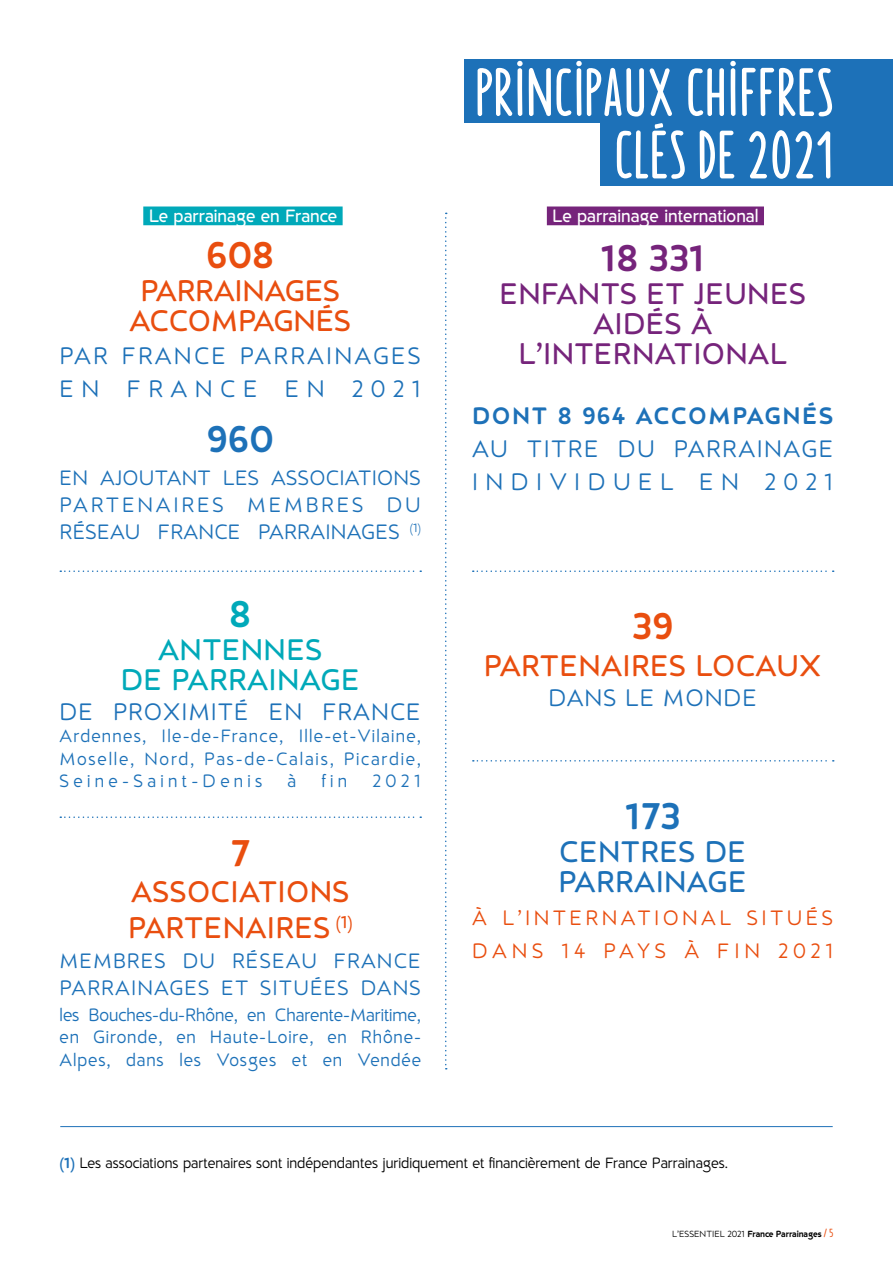
<style>
.page{position:relative;width:893px;height:1263px;background:#fff}
.page>*{position:absolute;margin:0;border:0;box-sizing:border-box;transform-origin:0 0}
.t1{font:68.25px/62.4px "Borden";color:#fff;text-align:right}
.t2{font:700 37.5px "D Hanna Soft";color:#e94e0f}
.t3{font:700 37.5px "D Hanna Soft";color:#1d71b8}
.t4{font:700 37.5px "D Hanna Soft";color:#76247b}
.t5{font:700 37.5px "D Hanna Soft";color:#00a9b9}
.t6{font:30px/30px "D Hanna Soft";letter-spacing:.005em;color:#e94e0f;text-align:center}
.t7{font:30px/30px "D Hanna Soft";letter-spacing:.01em;color:#76247b;text-align:center}
.t8{font:30px/30px "D Hanna Soft";letter-spacing:.01em;color:#00a9b9;text-align:center}
.t9{font:30px/30px "D Hanna Soft";letter-spacing:.01em;color:#1d71b8}
.t10{font:24px/33px "D Hanna Soft";letter-spacing:.06em;color:#1d71b8}
.t11{font:24px/33px "D Hanna Soft";letter-spacing:.09em;color:#1d71b8}
.t12{font:24px "D Hanna Soft";letter-spacing:.04em;color:#1d71b8}
.t13{font:700 24px "D Hanna Soft";letter-spacing:.06em;color:#1d71b8}
.t14{font:21px/27px "D Hanna Soft";letter-spacing:.05em;color:#1d71b8;text-align:justify}
.t15{font:21px/33px "D Hanna Soft";letter-spacing:.16em;color:#e94e0f}
.t16{font:18px/22.5px "D Hanna Soft";letter-spacing:.07em;color:#1d71b8;text-align:justify}
.t17{font:18px "D Hanna Soft";color:#fff}
.t18{font:15px "D Hanna Soft";color:#000}
.t19{font:700 9px "D Hanna Soft";letter-spacing:-.01em;color:#000}
.s1{font-weight:700;color:#1d71b8}
.s2{font-weight:400}
.s3{font-family:"Borden";font-weight:400;font-size:12px;color:#e94e0f}
</style>
<div class="page">
<svg style="left:60px;top:570px;width:361px;height:2px"></svg>
<svg style="left:473px;top:570px;width:361px;height:2px"></svg>
<svg style="left:60px;top:816px;width:361px;height:2px"></svg>
<svg style="left:473px;top:760px;width:361px;height:1px"></svg>
<svg style="left:445px;top:213px;width:2px;height:856px"></svg>
<div style="left:547px;top:206px;width:217px;height:19px;background:#76247b"></div>
<div style="left:143px;top:206px;width:200px;height:19px;background:#00a9b9"></div>
<hr style="left:60px;top:1126px;width:773px;height:1px;background:#1d71b8">
<div style="left:464px;top:60px;width:429px;height:63px;background:#1d71b8"></div>
<div style="left:600px;top:122px;width:293px;height:64px;background:#1d71b8"></div>
<h1 class="t1" style="left:476px;top:58px;width:359px">PRINCIPAUX CHIFFRES<br>CLÉS DE 2021</h1>
<p class="t17" style="left:149px;top:204px;width:190px">Le parrainage en France</p>
<p class="t17" style="left:552px;top:204px;width:208px">Le parrainage international</p>
<h2 class="t2" style="left:206px;top:231px;width:69px">608</h2>
<h3 class="t6" style="left:129px;top:276px;width:223px">PARRAINAGES<br>ACCOMPAGNÉS</h3>
<h3 class="t11" style="left:60px;top:339px;width:363px">PAR FRANCE PARRAINAGES<br>EN FRANCE EN 2021</h3>
<h2 class="t3" style="left:207px;top:414px;width:69px">960</h2>
<p class="t14" style="left:60px;top:464px;width:363px">EN AJOUTANT LES ASSOCIATIONS PARTENAIRES MEMBRES DU RÉSEAU FRANCE PARRAINAGES <sup>(1)</sup></p>
<h2 class="t5" style="left:229px;top:590px;width:23px">8</h2>
<h3 class="t8" style="left:121px;top:635px;width:241px">ANTENNES<br>DE PARRAINAGE</h3>
<h3 class="t12" style="left:60px;top:697px;width:363px">DE PROXIMITÉ EN FRANCE</h3>
<p class="t16" style="left:60px;top:725px;width:363px">Ardennes, Ile-de-France, Ille-et-Vilaine, Moselle, Nord, Pas-de-Calais, Picardie, Seine-Saint-Denis</p>
<p class="t16" style="left:288px;top:770px;width:10px">à</p>
<p class="t16" style="left:321px;top:770px;width:27px">fin</p>
<p class="t16" style="left:372px;top:770px;width:50px">2021</p>
<h2 class="t2" style="left:231px;top:829px;width:21px">7</h2>
<h3 class="t6" style="left:128px;top:874px;width:226px;line-height:36px;text-align:left">ASSOCIATIONS<br>PARTENAIRES <sup>(1)</sup></h3>
<p class="t14" style="left:60px;top:947px;width:363px">MEMBRES DU RÉSEAU FRANCE<br>PARRAINAGES ET SITUÉES DANS</p>
<p class="t16" style="left:60px;top:1003px;width:363px">les Bouches-du-Rhône, en Charente-Maritime, en Gironde, en Haute-Loire, en Rhône-Alpes, dans les Vosges et en Vendée</p>
<h2 class="t4" style="left:601px;top:233px;width:105px">18 331</h2>
<h3 class="t7" style="left:499px;top:278px;width:308px">ENFANTS ET JEUNES<br>AIDÉS À<br>L’INTERNATIONAL</h3>
<h3 class="t13" style="left:472px;top:400px;width:363px">DONT 8 964 ACCOMPAGNÉS</h3>
<h3 class="t10" style="left:472px;top:432px;width:363px">AU TITRE DU PARRAINAGE<br>INDIVIDUEL EN 2021</h3>
<h2 class="t2" style="left:632px;top:602px;width:43px">39</h2>
<h3 class="t6" style="left:484px;top:650px;width:340px">PARTENAIRES LOCAUX</h3>
<h3 class="t12" style="left:548px;top:682px;width:210px">DANS LE MONDE</h3>
<h2 class="t3" style="left:625px;top:791px;width:57px">173</h2>
<h3 class="t9" style="left:559px;top:836px;width:190px">CENTRES DE<br>PARRAINAGE</h3>
<p class="t15" style="left:472px;top:901px;width:363px">À L’INTERNATIONAL SITUÉS<br>DANS 14 PAYS À FIN 2021</p>
<p class="t18" style="left:60px;top:1153px;width:670px"><span class="s1">(1)</span> Les associations partenaires sont indépendantes juridiquement et financièrement de France Parrainages.</p>
<p class="t19" style="left:672px;top:1228px;width:163px"><span class="s2">L’ESSENTIEL 2021</span> France Parrainages <span class="s3">/ 5</span></p>
</div>
